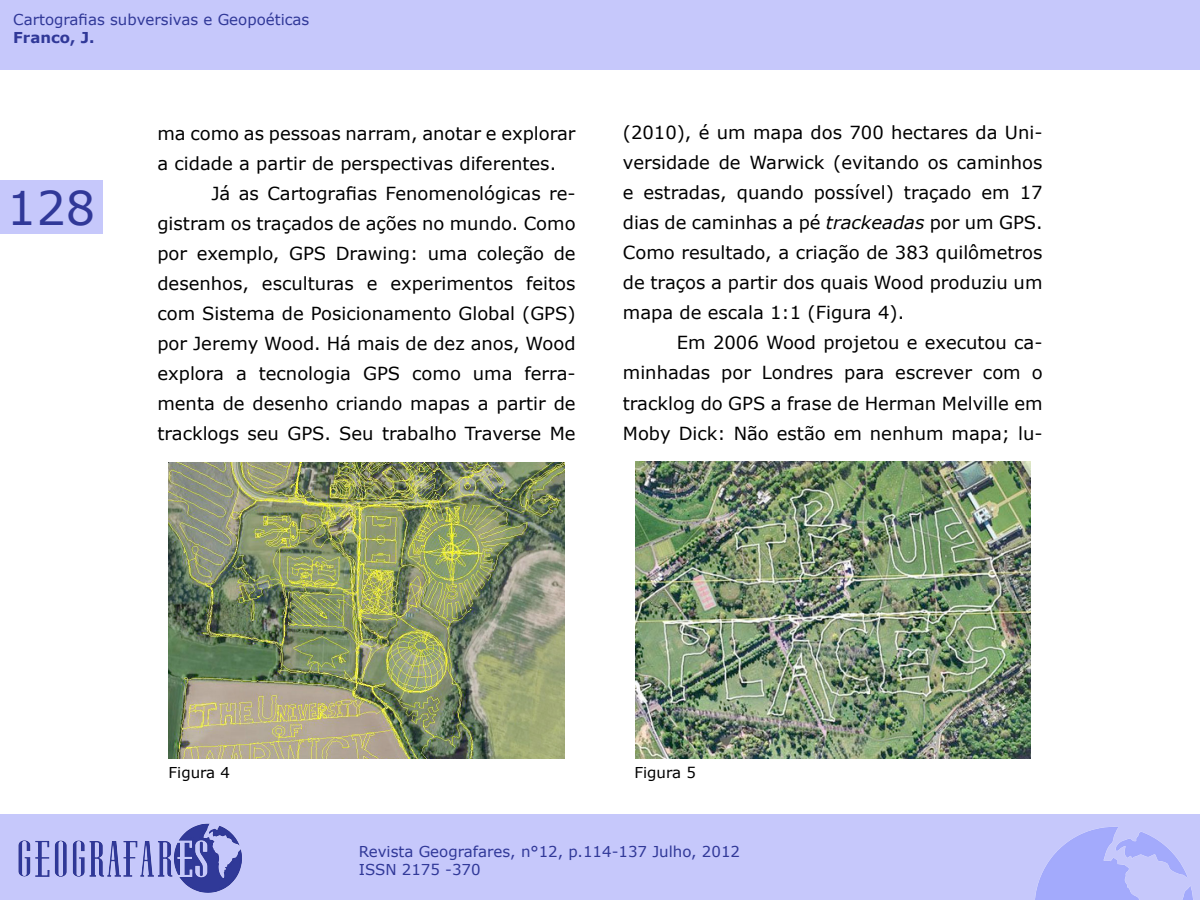
<style>
.page{position:relative;width:1200px;height:900px;background:#fff}
.page>*{position:absolute;margin:0;border:0;box-sizing:border-box;transform-origin:0 0}
.t1{font:46.5px "Verdana";color:#303898}
.t2{font:18px/30px "Verdana";color:#000;text-align:justify}
.t3{font:15px/18px "Verdana";color:#303898}
.t4{font:15px "Verdana";color:#000}
.t5{font:700 15px "Verdana";color:#303898}
.s1{font-style:italic}
</style>
<div class="page">
<div style="left:0;top:180px;width:102px;height:54px;background:#c6c8fb"></div>
<div style="left:0;top:814px;width:1200px;height:86px;background:#c6c8fb"></div>
<img style="left:18px;top:823px;width:224px;height:70px">
<img style="left:1035px;top:827px;width:158px;height:73px">
<div style="left:0;top:0;width:1200px;height:69px;background:#c6c8fb"></div>
<img style="left:169px;top:462px;width:395px;height:297px">
<img style="left:635px;top:462px;width:395px;height:297px">
<p class="t3" style="left:13px;top:11px;width:298px">Cartografias subversivas e Geopoéticas</p>
<p class="t5" style="left:13px;top:27px;width:83px">Franco, J.</p>
<h1 class="t1" style="left:7px;top:176px;width:90px">128</h1>
<p class="t2" style="left:157px;top:118px;width:420px">ma como as pessoas narram, anotar e explorar a cidade a partir de perspectivas diferentes.</p>
<p class="t2" style="left:157px;top:178px;width:420px;text-indent:54px">Já as Cartografias Fenomenológicas re&shy;gistram os traçados de ações no mundo. Como por exemplo, GPS Drawing: uma coleção de desenhos, esculturas e experimentos feitos com Sistema de Posicionamento Global (GPS) por Jeremy Wood. Há mais de dez anos, Wood explora a tecnologia GPS como uma ferra&shy;menta de desenho criando mapas a partir de tracklogs seu GPS. Seu trabalho Traverse Me</p>
<p class="t2" style="left:623px;top:118px;width:421px">(2010), é um mapa dos 700 hectares da Uni&shy;versidade de Warwick (evitando os caminhos e estradas, quando possível) traçado em 17 dias de caminhas a pé <span class="s1">trackeadas</span> por um GPS.<br>Como resultado, a criação de 383 quilômetros de traços a partir dos quais Wood produziu um mapa de escala 1:1 (Figura 4).</p>
<p class="t2" style="left:623px;top:328px;width:421px;text-indent:54px">Em 2006 Wood projetou e executou ca&shy;minhadas por Londres para escrever com o tracklog do GPS a frase de Herman Melville em Moby Dick: Não estão em nenhum mapa; lu-</p>
<p class="t4" style="left:169px;top:762px;width:63px">Figura 4</p>
<p class="t4" style="left:635px;top:762px;width:63px">Figura 5</p>
<p class="t3" style="left:359px;top:843px;width:383px">Revista Geografares, n°12, p.114-137 Julho, 2012<br>ISSN 2175 -370</p>
</div>
